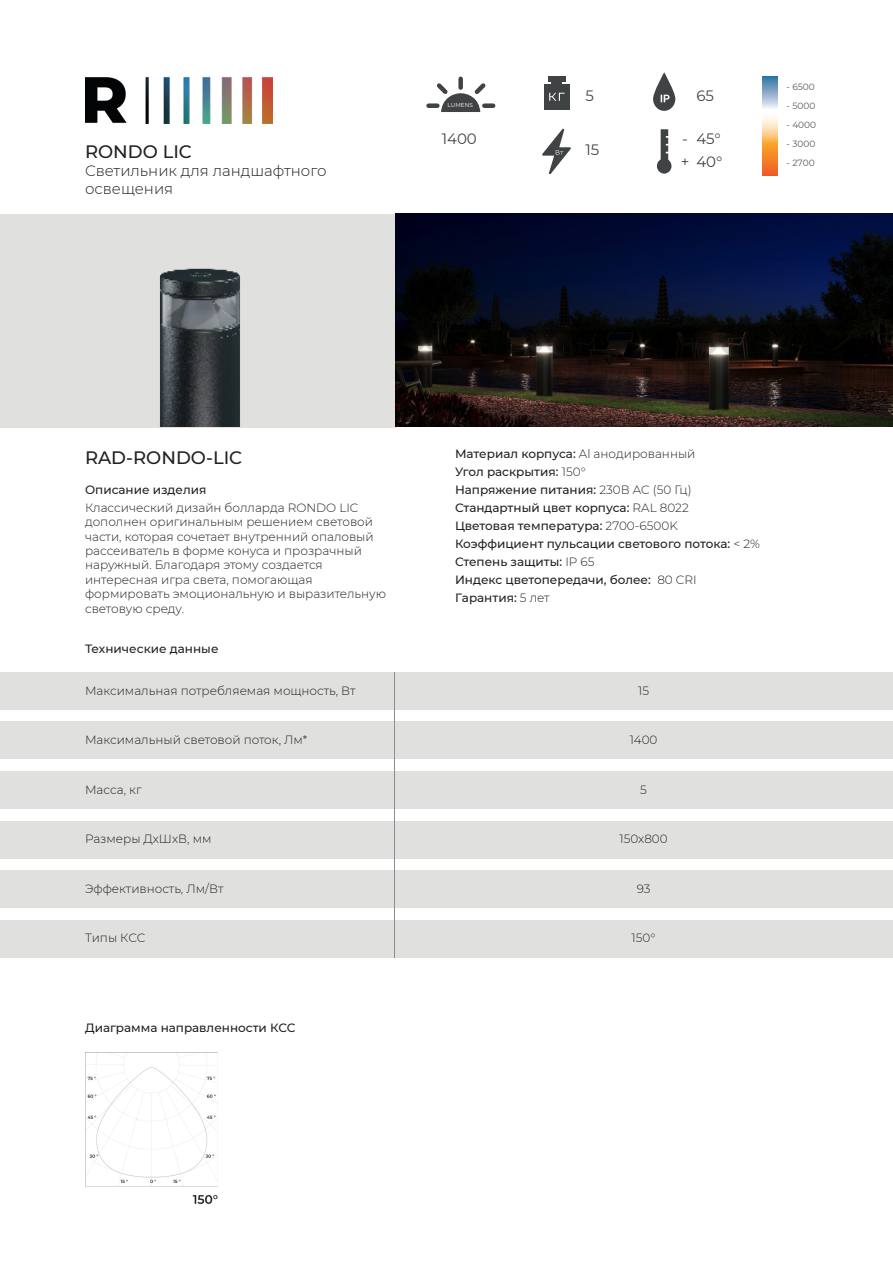
<style>
.page{position:relative;width:893px;height:1263px;background:#fff}
.page>*{position:absolute;margin:0;border:0;box-sizing:border-box;transform-origin:0 0}
.t1{font:500 18px "Montserrat";color:#231f20}
.t2{font:300 15px/18px "Montserrat";color:#231f20}
.t3{font:15px "Montserrat";color:#404344}
.t4{font:300 12px/14.4px "Montserrat";color:#231f20}
.t5{font:500 12px "Montserrat";color:#231f20}
.t6{font:9px "Montserrat";color:#585b5c}
.t7{font:5.7px "Montserrat";color:#fff}
.s1{font-weight:300}
</style>
<div class="page">
<img style="left:85px;top:77px;width:188px;height:46px">
<div style="left:0;top:722px;width:893px;height:37px;background:#e0e1df"></div>
<div style="left:0;top:672px;width:893px;height:37px;background:#e0e1df"></div>
<div style="left:0;top:771px;width:893px;height:38px;background:#e0e1df"></div>
<div style="left:0;top:821px;width:893px;height:37px;background:#e0e1df"></div>
<div style="left:0;top:871px;width:893px;height:37px;background:#e0e1df"></div>
<div style="left:0;top:920px;width:893px;height:38px;background:#e0e1df"></div>
<img style="left:396px;top:214px;width:497px;height:213px">
<div style="left:0;top:214px;width:396px;height:214px;background:#e0e1df"></div>
<img style="left:159px;top:268px;width:82px;height:159px">
<hr style="left:394px;top:672px;width:1px;height:286px;background:#8c8d8e">
<svg style="left:426px;top:76px;width:70px;height:36px"></svg>
<div style="left:544px;top:84px;width:25px;height:26px;background:#404344"></div>
<div style="left:548px;top:77px;width:17px;height:5px;background:#404344"></div>
<div style="left:551px;top:81px;width:11px;height:11px;background:#404344"></div>
<svg style="left:549px;top:93px;width:16px;height:8px"></svg>
<svg style="left:542px;top:129px;width:29px;height:45px"></svg>
<svg style="left:653px;top:72px;width:22px;height:39px"></svg>
<svg style="left:657px;top:129px;width:14px;height:45px"></svg>
<svg style="left:762px;top:77px;width:15px;height:98px"></svg>
<img style="left:85px;top:1053px;width:133px;height:152px">
<p class="t1" style="left:85px;top:139px;width:108px">RONDO LIC</p>
<p class="t2" style="left:85px;top:162px;width:243px">Светильник для ландшафтного освещения</p>
<p class="t7" style="left:447px;top:101px;width:27px">LUMENS</p>
<p class="t3" style="left:442px;top:129px;width:37px">1400</p>
<p class="t3" style="left:585px;top:85px;width:10px">5</p>
<p class="t3" style="left:585px;top:140px;width:15px">15</p>
<p class="t3" style="left:682px;top:129px;width:7px">-</p>
<p class="t3" style="left:681px;top:151px;width:10px">+</p>
<p class="t3" style="left:696px;top:85px;width:19px">65</p>
<p class="t3" style="left:696px;top:129px;width:26px">45°</p>
<p class="t3" style="left:696px;top:151px;width:28px">40°</p>
<p class="t6" style="left:786px;top:80px;width:30px">- 6500</p>
<p class="t6" style="left:786px;top:100px;width:30px">- 5000</p>
<p class="t6" style="left:786px;top:119px;width:31px">- 4000</p>
<p class="t6" style="left:786px;top:138px;width:30px">- 3000</p>
<p class="t6" style="left:786px;top:157px;width:30px">- 2700</p>
<p class="t1" style="left:85px;top:445px;width:159px">RAD-RONDO-LIC</p>
<p class="t5" style="left:85px;top:481px;width:123px">Описание изделия</p>
<p class="t4" style="left:85px;top:500px;width:290px">Классический дизайн болларда RONDO LIC дополнен оригинальным решением световой части, которая сочетает внутренний опаловый рассеиватель в форме конуса и прозрачный</p>
<p class="t4" style="left:85px;top:557px;width:239px">наружный. Благодаря этому создается</p>
<p class="t4" style="left:85px;top:572px;width:229px">интересная игра света, помогающая</p>
<p class="t4" style="left:85px;top:586px;width:302px">формировать эмоциональную и выразительную световую среду.</p>
<p class="t5" style="left:85px;top:640px;width:135px">Технические данные</p>
<p class="t4" style="left:85px;top:683px;width:272px">Максимальная потребляемая мощность, Вт</p>
<p class="t4" style="left:85px;top:732px;width:224px">Максимальный световой поток, Лм*</p>
<p class="t4" style="left:85px;top:782px;width:58px">Масса, кг</p>
<p class="t4" style="left:85px;top:831px;width:128px">Размеры ДхШхВ, мм</p>
<p class="t4" style="left:85px;top:881px;width:140px">Эффективность, Лм/Вт</p>
<p class="t4" style="left:85px;top:930px;width:62px">Типы КСС</p>
<p class="t5" style="left:85px;top:1019px;width:212px">Диаграмма направленности КСС</p>
<p class="t5" style="left:455px;top:445px;width:242px">Материал корпуса: <span class="s1">Al анодированный</span></p>
<p class="t5" style="left:455px;top:463px;width:132px">Угол раскрытия: <span class="s1">150°</span></p>
<p class="t5" style="left:455px;top:481px;width:238px">Напряжение питания: <span class="s1">230В AC (50 Гц)</span></p>
<p class="t5" style="left:455px;top:499px;width:235px">Стандартный цвет корпуса: <span class="s1">RAL 8022</span></p>
<p class="t5" style="left:455px;top:517px;width:224px">Цветовая температура: <span class="s1">2700-6500K</span></p>
<p class="t5" style="left:455px;top:535px;width:307px">Коэффициент пульсации светового потока: <span class="s1">&lt; 2%</span></p>
<p class="t5" style="left:455px;top:553px;width:141px">Степень защиты: <span class="s1">IP 65</span></p>
<p class="t5" style="left:455px;top:571px;width:243px">Индекс цветопередачи, более: <span class="s1">80 CRI</span></p>
<p class="t5" style="left:455px;top:589px;width:96px">Гарантия: <span class="s1">5 лет</span></p>
<p class="t4" style="left:638px;top:683px;width:12px">15</p>
<p class="t4" style="left:630px;top:732px;width:29px">1400</p>
<p class="t4" style="left:640px;top:782px;width:8px">5</p>
<p class="t4" style="left:619px;top:831px;width:50px">150х800</p>
<p class="t4" style="left:637px;top:881px;width:15px">93</p>
<p class="t4" style="left:632px;top:930px;width:25px">150°</p>
</div>
